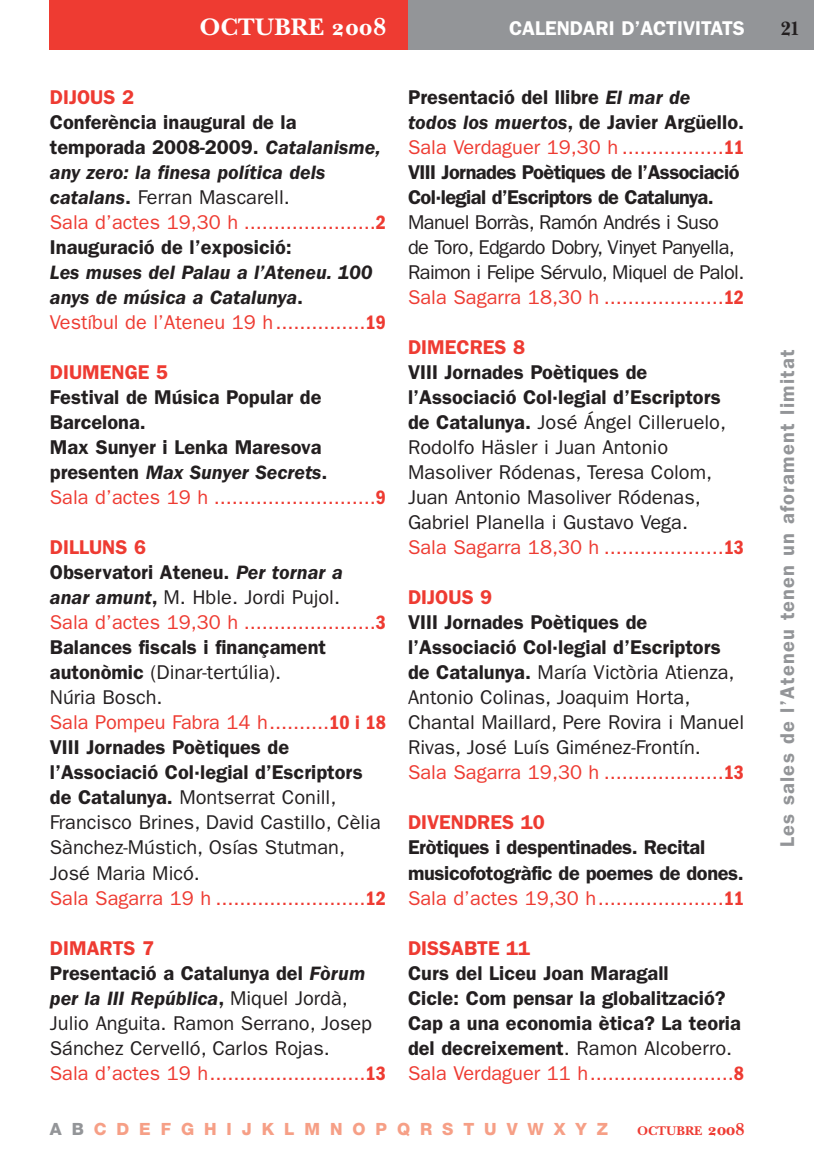
<style>
.page{position:relative;width:814px;height:1156px;background:#fff}
.page>*{position:absolute;margin:0;border:0;box-sizing:border-box;transform-origin:0 0}
.t1{font:25px "New Baskerville Bold SC";color:#fff}
.t2{font:20px/25px "Franklin Gothic";color:#231f20}
.t3{font:600 20px/25px "Franklin Gothic";color:#231f20}
.t4{font:600 20px/25px "Franklin Gothic";letter-spacing:-.03em;color:#231f20}
.t5{font:20px/25px "Franklin Gothic";letter-spacing:-.03em;color:#231f20}
.t6{font:600 20px/25px "Franklin Gothic";letter-spacing:-.02em;color:#231f20}
.t7{font:italic 600 20px/25px "Franklin Gothic";color:#231f20}
.t8{font:600 20px "Franklin Gothic";color:#ee3b32}
.t9{font:600 20px "Franklin Gothic";letter-spacing:.06em;color:#939598}
.t10{font:600 20px "Franklin Gothic";color:#fff}
.t11{font:700 20px "New Baskerville";color:#231f20}
.t12{font:800 17px "Helvetica Neue";letter-spacing:.59em;color:#f69f86}
.t13{font:13px "New Baskerville Bold SC";color:#ee3b32}
.s1{font-style:italic}
.s2{font-weight:400}
.s3{font-weight:400;color:#ee3b32}
.s4{font-stretch:condensed;color:#ee3b32}
.s5{font-style:normal}
.s6{font-weight:400;font-style:normal;color:#ee3b32}
.s7{font-style:normal;font-stretch:condensed;color:#ee3b32}
.s8{font-weight:600;color:#ee3b32}
.s9{font-weight:600}
.s10{font-weight:600;font-style:italic}
.s11{color:#ee3b32}
.s12{font-weight:600;font-stretch:condensed;color:#ee3b32}
.s13{color:#939598}
.s14{font-size:17.5px}
</style>
<div class="page">
<svg style="left:49px;top:0;width:764px;height:50px;background:#bd6a68"></svg>
<p class="t1" style="left:199px;top:18px;width:189px">OCTUBRE 2008</p>
<p class="t10" style="left:509px;top:21px;width:237px">CALENDARI D’ACTIVITATS</p>
<p class="t8" style="left:50px;top:90px;width:86px">DIJOUS 2</p>
<p class="t3" style="left:50px;top:111px;width:337px">Conferència inaugural de la temporada 2008-2009. <span class="s1">Catalanisme, any zero: la finesa política dels catalans</span>. <span class="s2">Ferran Mascarell.<br></span><span class="s3">Sala d’actes 19,30 h ......................</span><span class="s4">2<br></span>Inauguració de l’exposició:</p>
<p class="t7" style="left:50px;top:261px;width:337px">Les muses del Palau a l’Ateneu. 100 anys de música a Catalunya<span class="s5">.<br></span><span class="s6">Vestíbul de l’Ateneu 19 h...............</span><span class="s7">19</span></p>
<p class="t8" style="left:50px;top:365px;width:120px">DIUMENGE 5</p>
<p class="t3" style="left:50px;top:386px;width:337px">Festival de Música Popular de<br>Barcelona.<br>Max Sunyer i Lenka Maresova presenten <span class="s1">Max Sunyer Secrets</span>.<br><span class="s3">Sala d’actes 19 h ...........................</span><span class="s4">9</span></p>
<p class="t2" style="left:50px;top:536px;width:337px"><span class="s8">DILLUNS 6<br></span><span class="s9">Observatori Ateneu.</span> <span class="s10">Per tornar a anar amunt</span><span class="s9">,</span> M. Hble. Jordi Pujol.<br><span class="s11">Sala d’actes 19,30 h ......................</span><span class="s12">3<br></span><span class="s9">Balances fiscals i finançament autonòmic</span> (Dinar-tertúlia).<br>Núria Bosch.<br><span class="s11">Sala Pompeu Fabra 14 h..........</span><span class="s12">10 i 18<br></span><span class="s9">VIII Jornades Poètiques de l’Associació Col·legial d’Escriptors de Catalunya.</span> Montserrat Conill,<br>Francisco Brines, David Castillo, Cèlia<br>Sànchez-Mústich, Osías Stutman,<br>José Maria Micó.<br><span class="s11">Sala Sagarra 19 h .........................</span><span class="s12">12</span></p>
<p class="t2" style="left:50px;top:936px;width:337px"><span class="s8">DIMARTS 7<br></span><span class="s9">Presentació a Catalunya del</span> <span class="s10">Fòrum per la III República</span><span class="s9">,</span> Miquel Jordà, Julio Anguita. Ramon Serrano, Josep Sánchez Cervelló, Carlos Rojas.<br><span class="s11">Sala d’actes 19 h..........................</span><span class="s12">13</span></p>
<p class="t4" style="left:408px;top:86px;width:337px">Presentació del llibre <span class="s1">El mar de<br>todos los muertos</span>, de Javier Argüello.<br><span class="s3">Sala Verdaguer 19,30 h .................</span><span class="s4">11<br></span>VIII Jornades Poètiques de l’Associació Col·legial d’Escriptors de Catalunya.</p>
<p class="t5" style="left:408px;top:211px;width:338px">Manuel Borràs, Ramón Andrés i Suso de Toro, Edgardo Dobry, Vinyet Panyella, Raimon i Felipe Sérvulo, Miquel de Palol.<br><span class="s11">Sala Sagarra 18,30 h ....................</span><span class="s12">12</span></p>
<p class="t8" style="left:408px;top:340px;width:118px">DIMECRES 8</p>
<p class="t2" style="left:408px;top:361px;width:337px"><span class="s9">VIII Jornades Poètiques de l’Associació Col·legial d’Escriptors de Catalunya.</span> José Ángel Cilleruelo, Rodolfo Häsler i Juan Antonio Masoliver Ródenas, Teresa Colom, Juan Antonio Masoliver Ródenas, Gabriel Planella i Gustavo Vega.<br><span class="s11">Sala Sagarra 18,30 h ....................</span><span class="s12">13</span></p>
<p class="t8" style="left:408px;top:590px;width:86px">DIJOUS 9</p>
<p class="t2" style="left:408px;top:611px;width:337px"><span class="s9">VIII Jornades Poètiques de l’Associació Col·legial d’Escriptors de Catalunya.</span> María Victòria Atienza, Antonio Colinas, Joaquim Horta, Chantal Maillard, Pere Rovira i Manuel Rivas, José Luís Giménez-Frontín.<br><span class="s11">Sala Sagarra 19,30 h ....................</span><span class="s12">13</span></p>
<p class="t8" style="left:408px;top:815px;width:138px">DIVENDRES 10</p>
<p class="t6" style="left:408px;top:836px;width:337px">Eròtiques i despentinades. Recital musicofotogràfic de poemes de dones.<br><span class="s3">Sala d’actes 19,30 h.....................</span><span class="s4">11</span></p>
<p class="t8" style="left:408px;top:940px;width:124px">DISSABTE 11</p>
<p class="t3" style="left:408px;top:961px;width:337px">Curs del Liceu Joan Maragall<br>Cicle: Com pensar la globalització?<br>Cap a una economia ètica? La teoria del decreixement<span class="s2">. Ramon Alcoberro.<br></span><span class="s3">Sala Verdaguer 11 h........................</span><span class="s4">8</span></p>
<p class="t12" style="left:50px;top:1122px;width:559px"><span class="s13">AB</span>CDEFGHIJKLMNOPQRSTUVWXYZ</p>
<p class="t13" style="left:637px;top:1125px;width:109px">OCTUBRE <span class="s14">2008</span></p>
<p class="t11" style="left:780px;top:21px;width:21px">21</p>
<p class="t9" style="left:780px;top:847px;width:499px;rotate:-90deg">Les sales de l’Ateneu tenen un aforament limitat</p>
</div>
